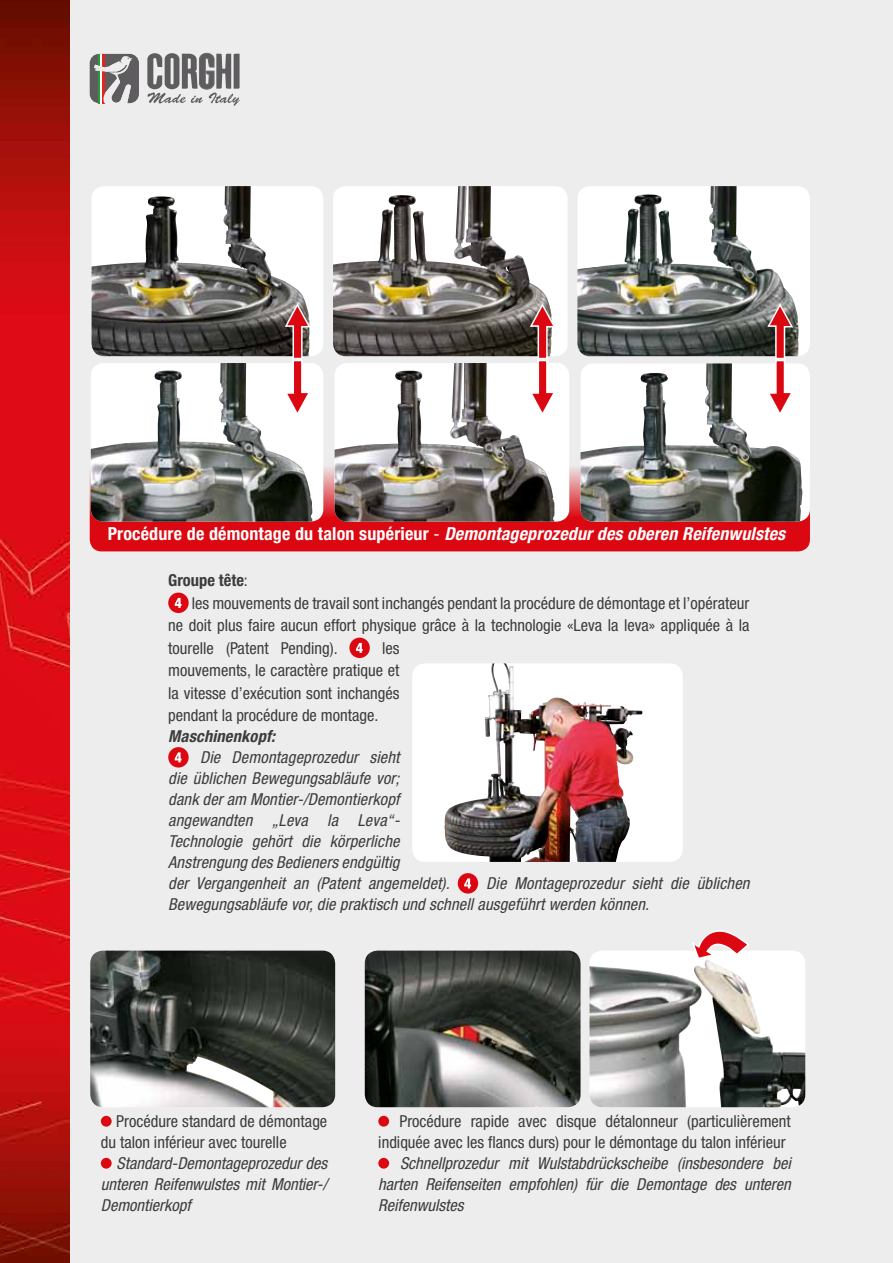
<style>
.page{position:relative;width:893px;height:1263px;background:#fff}
.page>*{position:absolute;margin:0;border:0;box-sizing:border-box;transform-origin:0 0}
.t1{font:italic 700 condensed 18px "Helvetica Neue LT Std";letter-spacing:.01em;color:#fff}
.t2{font:italic condensed 16.5px/21px "Helvetica Neue LT Std";letter-spacing:.01em;color:#3c3c3b;text-align:justify}
.t3{font:condensed 16.5px/22.5px "Helvetica Neue LT Std";color:#3c3c3b}
.t4{font:italic 700 condensed 16.5px "Helvetica Neue LT Std";letter-spacing:.01em;color:#3c3c3b}
.t5{font:700 condensed 16.5px "Helvetica Neue LT Std";color:#3c3c3b}
.s1{font-style:normal}
.s2{font-weight:400;font-style:normal}
.s3{font-weight:400}
</style>
<div class="page">
<div style="left:59px;top:0;width:834px;height:1263px;background:#ededed"></div>
<img style="left:0;top:0;width:70px;height:1263px">
<img style="left:90px;top:950px;width:245px;height:157px">
<img style="left:365px;top:950px;width:216px;height:157px">
<div style="left:589px;top:950px;width:216px;height:157px;background:#fff;border-radius:13px"></div>
<img style="left:589px;top:959px;width:216px;height:148px">
<div style="left:90px;top:456px;width:720px;height:95px;background:#db0812;border-radius:12px"></div>
<div style="left:91px;top:363px;width:232px;height:159px;background:#fff;border-radius:13px"></div>
<img style="left:91px;top:363px;width:222px;height:159px">
<svg style="left:92px;top:186px;width:231px;height:170px;background:#979691"></svg>
<img style="left:176px;top:186px;width:71px;height:84px">
<svg style="left:335px;top:363px;width:234px;height:159px;background:#acaaa7"></svg>
<img style="left:395px;top:363px;width:89px;height:85px">
<svg style="left:333px;top:186px;width:235px;height:170px;background:#9d9a95"></svg>
<img style="left:411px;top:186px;width:77px;height:83px">
<div style="left:580px;top:363px;width:230px;height:159px;background:#fff;border-radius:13px"></div>
<img style="left:580px;top:363px;width:223px;height:159px">
<svg style="left:577px;top:186px;width:233px;height:170px;background:#a2a4a0"></svg>
<img style="left:634px;top:186px;width:99px;height:82px">
<svg style="left:283px;top:302px;width:29px;height:115px"></svg>
<svg style="left:528px;top:302px;width:29px;height:115px;background:#d49d9e"></svg>
<svg style="left:766px;top:302px;width:28px;height:115px"></svg>
<svg style="left:690px;top:930px;width:60px;height:31px"></svg>
<svg style="left:90px;top:54px;width:49px;height:49px"></svg>
<svg style="left:147px;top:53px;width:93px;height:53px"></svg>
<div style="left:101px;top:1116px;width:11px;height:10px;background:#db0812;border-radius:50%"></div>
<div style="left:101px;top:1158px;width:11px;height:10px;background:#db0812;border-radius:50%"></div>
<div style="left:378px;top:1116px;width:11px;height:10px;background:#db0812;border-radius:50%"></div>
<div style="left:378px;top:1158px;width:11px;height:10px;background:#db0812;border-radius:50%"></div>
<div style="left:168px;top:593px;width:21px;height:20px;background:#db0812;border-radius:50%"></div>
<svg style="left:175px;top:598px;width:7px;height:10px"></svg>
<div style="left:349px;top:638px;width:21px;height:20px;background:#db0812;border-radius:50%"></div>
<svg style="left:356px;top:643px;width:7px;height:10px"></svg>
<div style="left:168px;top:747px;width:21px;height:20px;background:#db0812;border-radius:50%"></div>
<svg style="left:175px;top:752px;width:7px;height:10px"></svg>
<div style="left:458px;top:873px;width:20px;height:20px;background:#db0812;border-radius:50%"></div>
<svg style="left:464px;top:878px;width:7px;height:10px"></svg>
<img style="left:412px;top:663px;width:271px;height:199px;border-radius:13px">
<img style="left:485px;top:663px;width:25px;height:135px">
<p class="t1" style="left:108px;top:523px;width:679px"><span class="s1">Procédure de démontage du talon supérieur</span> <span class="s2">-</span> Demontageprozedur des oberen Reifenwulstes</p>
<p class="t5" style="left:168px;top:570px;width:81px">Groupe tête<span class="s3">:</span></p>
<p class="t3" style="left:192px;top:592px;width:559px">les mouvements de travail sont inchangés pendant la procédure de démontage et l’opérateur</p>
<p class="t3" style="left:168px;top:614px;width:583px">ne doit plus faire aucun effort physique grâce à la technologie «Leva la leva» appliquée à la</p>
<p class="t3" style="left:168px;top:637px;width:171px">tourelle (Patent Pending).</p>
<p class="t3" style="left:168px;top:637px;width:233px;text-align:justify;text-indent:214px">les mouvements, le caractère pratique et la vitesse d’exécution sont inchangés pendant la procédure de montage.</p>
<p class="t4" style="left:168px;top:726px;width:108px">Maschinenkopf:</p>
<p class="t2" style="left:168px;top:747px;width:283px;text-align:left;text-indent:32px">Die Demontageprozedur sieht<br>die üblichen Bewegungsabläufe vor;<br>dank der am Montier-/Demontierkopf angewandten „Leva la Leva“- Technologie gehört die körperliche Anstrengung des Bedieners endgültig<br>der Vergangenheit an (Patent angemeldet).</p>
<p class="t2" style="left:168px;top:873px;width:583px;text-indent:318px">Die Montageprozedur sieht die üblichen<br>Bewegungsabläufe vor, die praktisch und schnell ausgeführt werden können.</p>
<p class="t3" style="left:101px;top:1110px;width:228px;line-height:21px;text-indent:15px">Procédure standard de démontage du talon inférieur avec tourelle</p>
<p class="t2" style="left:101px;top:1153px;width:228px;text-indent:16px">Standard-Demontageprozedur des unteren Reifenwulstes mit Montier-/ Demontierkopf</p>
<p class="t3" style="left:378px;top:1110px;width:414px;line-height:21px;text-indent:21px">Procédure rapide avec disque détalonneur (particulièrement indiquée avec les flancs durs) pour le démontage du talon inférieur</p>
<p class="t2" style="left:378px;top:1153px;width:414px;text-indent:22px">Schnellprozedur mit Wulstabdrückscheibe (insbesondere bei harten Reifenseiten empfohlen) für die Demontage des unteren Reifenwulstes</p>
</div>
